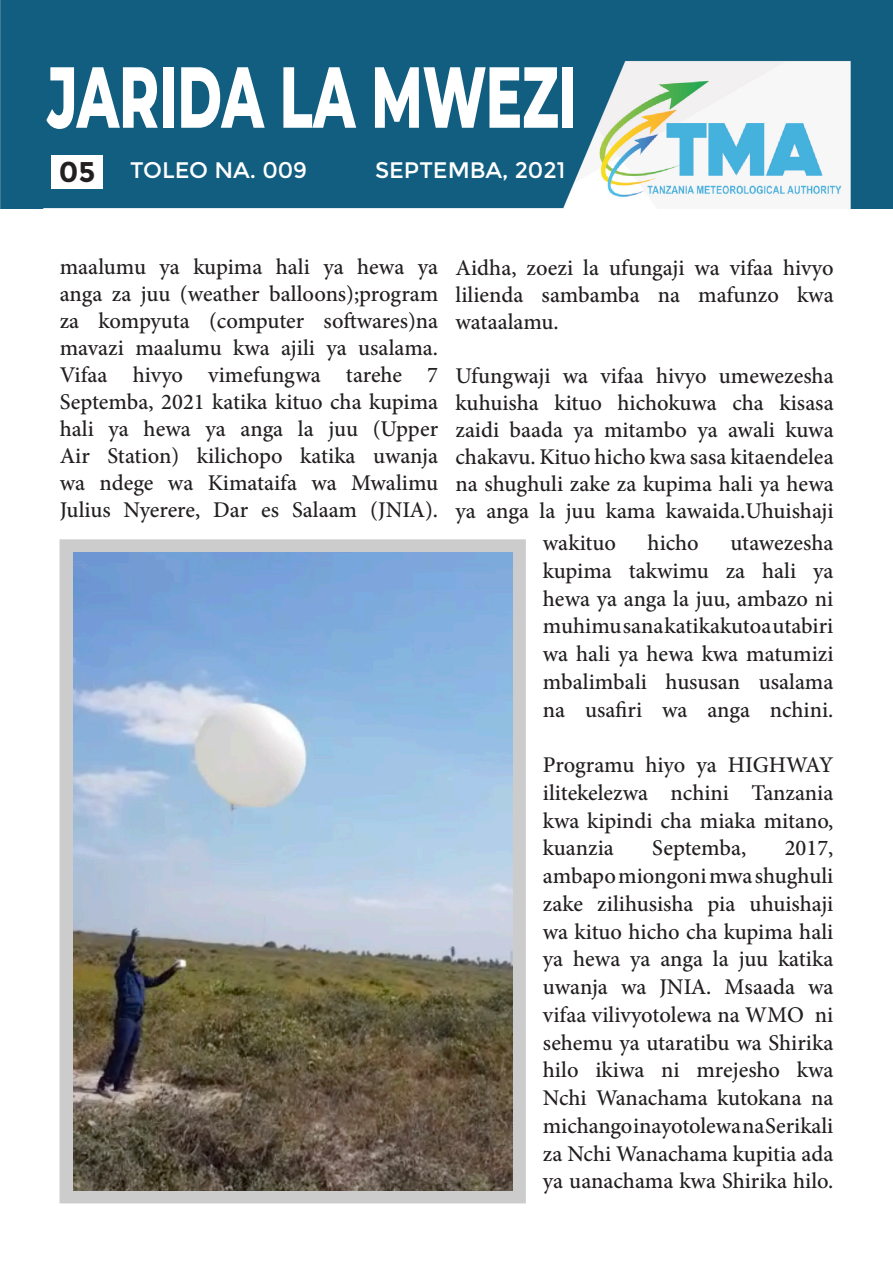
<style>
.page{position:relative;width:893px;height:1263px;background:#fff}
.page>*{position:absolute;margin:0;border:0;box-sizing:border-box;transform-origin:0 0}
.t1{font:800 86.4px "Montserrat";color:#fff;scale:.63 1}
.t2{font:700 28.5px "Montserrat";color:#231f20}
.t3{font:500 22.5px/27.8px "Minion Pro";color:#231f20;text-align:justify}
.t4{font:22.5px "Montserrat";color:#fff}
</style>
<div class="page">
<div style="left:60px;top:540px;width:465px;height:663px;background:#ccc"></div>
<img style="left:1px;top:0;width:892px;height:209px">
<div style="left:52px;top:156px;width:51px;height:33px;background:#fff"></div>
<img style="left:73px;top:552px;width:439px;height:638px">
<p class="t1" style="left:47px;top:34px;width:842px">JARIDA LA MWEZI</p>
<p class="t2" style="left:59px;top:155px;width:38px">05</p>
<p class="t4" style="left:130px;top:157px;width:179px">TOLEO NA. 009</p>
<p class="t4" style="left:375px;top:157px;width:192px">SEPTEMBA, 2021</p>
<p class="t3" style="left:60px;top:254px;width:380px;line-height:27px">maalumu ya kupima hali ya hewa ya anga za juu (weather balloons);program za kompyuta (computer softwares)na mavazi maalumu kwa ajili ya usalama.<br>Vifaa hivyo vimefungwa tarehe 7<br>Septemba, 2021 katika kituo cha kupima hali ya hewa ya anga la juu (Upper Air Station) kilichopo katika uwanja wa ndege wa Kimataifa wa Mwalimu Julius Nyerere, Dar es Salaam (JNIA).</p>
<p class="t3" style="left:456px;top:254px;width:380px;line-height:27px">Aidha, zoezi la ufungaji wa vifaa hivyo lilienda sambamba na mafunzo kwa wataalamu.</p>
<p class="t3" style="left:456px;top:362px;width:380px;line-height:27px">Ufungwaji wa vifaa hivyo umewezesha kuhuisha kituo hichokuwa cha kisasa zaidi baada ya mitambo ya awali kuwa chakavu. Kituo hicho kwa sasa kitaendelea na shughuli zake za kupima hali ya hewa ya anga la juu kama kawaida.Uhuishaji</p>
<p class="t3" style="left:543px;top:529px;width:75px">wakituo</p>
<p class="t3" style="left:648px;top:529px;width:53px">hicho</p>
<p class="t3" style="left:543px;top:529px;width:292px;text-indent:188px">utawezesha kupima takwimu za hali ya hewa ya anga la juu, ambazo ni muhimu sana katikakutoa utabiri wa hali ya hewa kwa matumizi mbalimbali hususan usalama na usafiri wa anga nchini.</p>
<p class="t3" style="left:543px;top:751px;width:292px">Programu hiyo ya HIGHWAY ilitekelezwa nchini Tanzania kwa kipindi cha miaka mitano, kuanzia</p>
<p class="t3" style="left:652px;top:834px;width:96px">Septemba,</p>
<p class="t3" style="left:543px;top:834px;width:292px;text-indent:242px">2017, ambapo miongoni mwa shughuli zake zilihusisha pia uhuishaji wa kituo hicho cha kupima hali ya hewa ya anga la juu katika uwanja wa JNIA. Msaada wa vifaa vilivyotolewa na WMO ni sehemu ya utaratibu wa Shirika hilo ikiwa ni mrejesho kwa Nchi Wanachama kutokana na michango inayotolewa na Serikali za Nchi Wanachama kupitia ada ya uanachama kwa Shirika hilo.</p>
</div>
